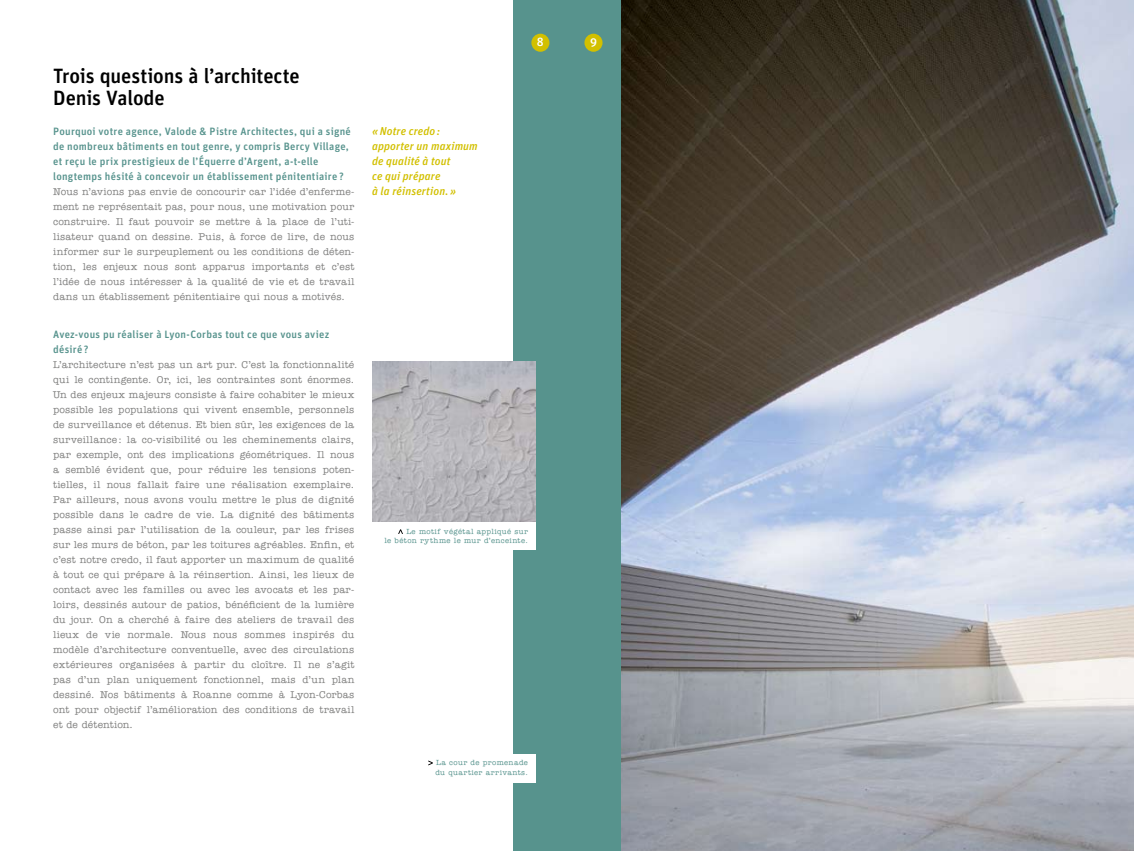
<style>
.page{position:relative;width:1134px;height:851px;background:#fff}
.page>*{position:absolute;margin:0;border:0;box-sizing:border-box;transform-origin:0 0}
.t1{font:500 20.62px/22.5px "Unit";letter-spacing:-.01em;color:#000}
.t2{font:italic 500 11.5px/15px "Unit";letter-spacing:.01em;color:#d2c000}
.t3{font:500 10.62px/15px "Unit";letter-spacing:.025em;color:#57938d}
.t4{font:500 10px/15px "American Typewriter";letter-spacing:.01em;color:#818180;text-align:justify}
.t5{font:500 7.5px/9.4px "American Typewriter";letter-spacing:.055em;color:#57938d}
</style>
<div class="page">
<img style="left:620px;top:0;width:514px;height:850px">
<div style="left:514px;top:0;width:53px;height:850px;background:#57938d"></div>
<div style="left:531px;top:34px;width:18px;height:18px;background:#d2c000;border-radius:50%"></div>
<div style="left:567px;top:0;width:53px;height:850px;background:#57938d"></div>
<div style="left:584px;top:34px;width:18px;height:18px;background:#d2c000;border-radius:50%"></div>
<div style="left:365px;top:754px;width:170px;height:28px;background:#fff"></div>
<svg style="left:428px;top:760px;width:5px;height:5px"></svg>
<div style="left:365px;top:521px;width:170px;height:29px;background:#fff"></div>
<svg style="left:398px;top:529px;width:5px;height:5px"></svg>
<img style="left:372px;top:361px;width:163px;height:160px">
<h1 class="t1" style="left:53px;top:64px;width:248px">Trois questions à l’architecte<br>Denis Valode</h1>
<p class="t3" style="left:53px;top:124px;width:299px">Pourquoi votre agence, Valode &amp; Pistre Architectes, qui a signé de nombreux bâtiments en tout genre, y compris Bercy Village, et reçu le prix prestigieux de l’Équerre d’Argent, a-t-elle longtemps hésité à concevoir un établissement pénitentiaire ?</p>
<p class="t4" style="left:53px;top:184px;width:303px">Nous n’avions pas envie de concourir car l’idée d’enferme&shy;ment ne représentait pas, pour nous, une motivation pour construire. Il faut pouvoir se mettre à la place de l’uti&shy;lisateur quand on dessine. Puis, à force de lire, de nous informer sur le surpeuplement ou les conditions de déten&shy;tion, les enjeux nous sont apparus importants et c’est l’idée de nous intéresser à la qualité de vie et de travail dans un établissement pénitentiaire qui nous a motivés.</p>
<p class="t3" style="left:53px;top:326px;width:278px">Avez-vous pu réaliser à Lyon-Corbas tout ce que vous aviez désiré ?</p>
<p class="t4" style="left:53px;top:357px;width:303px">L’architecture n’est pas un art pur. C’est la fonctionnalité qui le contingente. Or, ici, les contraintes sont énormes.<br>Un des enjeux majeurs consiste à faire cohabiter le mieux possible les populations qui vivent ensemble, personnels de surveillance et détenus. Et bien sûr, les exigences de la surveillance: la co-visibilité ou les chemi-nements clairs, par exemple, ont des implications géométriques. Il nous a semblé évident que, pour réduire les tensions poten&shy;tielles, il nous fallait faire une réalisation exemplaire.<br>Par ailleurs, nous avons voulu mettre le plus de dignité possible dans le cadre de vie. La dignité des bâtiments passe ainsi par l’utilisation de la couleur, par les frises sur les murs de béton, par les toitures agréables. Enfin, et c’est notre credo, il faut apporter un maximum de qualité à tout ce qui prépare à la réinsertion. Ainsi, les lieux de contact avec les familles ou avec les avocats et les par&shy;loirs, dessinés autour de patios, bénéficient de la lumière du jour. On a cherché à faire des ateliers de travail des lieux de vie normale. Nous nous sommes inspirés du modèle d’architecture conventuelle, avec des circulations extérieures organisées à partir du cloître. Il ne s’agit pas d’un plan uniquement fonctionnel, mais d’un plan dessiné. Nos bâtiments à Roanne comme à Lyon-Corbas ont pour objectif l’amélioration des conditions de travail et de détention.</p>
<p class="t2" style="left:372px;top:123px;width:107px">« Notre credo : apporter un maximum de qualité à tout<br>ce qui prépare<br>à la réinsertion. »</p>
<p class="t5" style="left:384px;top:526px;width:145px;text-align:right">Le motif végétal appliqué sur<br>le béton rythme le mur d’enceinte.</p>
<p class="t5" style="left:435px;top:758px;width:94px">La cour de promenade du quartier arrivants.</p>
</div>
